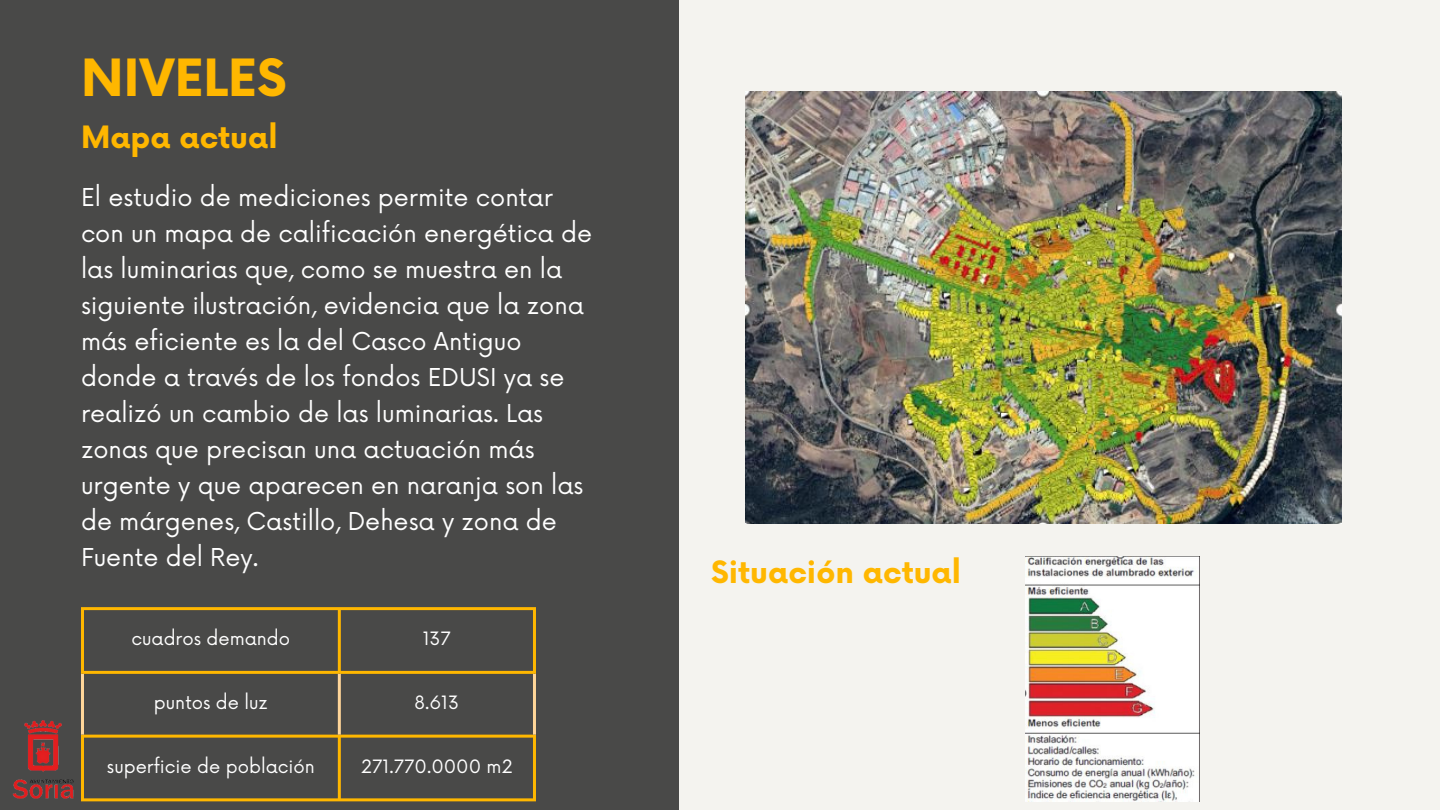
<style>
.page{position:relative;width:1440px;height:810px;background:#f4f3ef}
.page>*{position:absolute;margin:0;border:0;box-sizing:border-box;transform-origin:0 0}
.t1{font:700 50px "Now";color:#ffb700}
.t2{font:700 30px "Now";color:#ffb700}
.t3{font:24px/36px "Now";color:#fff}
.t4{font:17.9px "Now";color:#fff}
</style>
<div class="page">
<div style="left:0;top:0;width:678px;height:810px;background:#494948"></div>
<img style="left:746px;top:92px;width:596px;height:431px">
<img style="left:1025px;top:556px;width:174px;height:246px">
<hr style="left:81px;top:610px;width:3px;height:61px;background:#ffb700">
<hr style="left:81px;top:738px;width:3px;height:60px;background:#ffb700">
<hr style="left:338px;top:610px;width:3px;height:61px;background:#ffb700">
<hr style="left:338px;top:738px;width:3px;height:60px;background:#ffb700">
<hr style="left:533px;top:610px;width:3px;height:61px;background:#ffb700">
<hr style="left:533px;top:738px;width:3px;height:60px;background:#ffb700">
<hr style="left:81px;top:607px;width:455px;height:3px;background:#ffb700">
<hr style="left:81px;top:671px;width:455px;height:3px;background:#ffb700">
<hr style="left:81px;top:735px;width:455px;height:3px;background:#ffb700">
<hr style="left:81px;top:798px;width:455px;height:3px;background:#ffb700">
<hr style="left:81px;top:674px;width:3px;height:61px;background:#ffd699">
<hr style="left:338px;top:674px;width:3px;height:61px;background:#ffd699">
<hr style="left:533px;top:674px;width:3px;height:61px;background:#ffd699">
<img style="left:12px;top:720px;width:62px;height:79px">
<p class="t1" style="left:81px;top:51px;width:207px">NIVELES</p>
<p class="t2" style="left:81px;top:121px;width:198px">Mapa actual</p>
<p class="t3" style="left:81px;top:181px;width:513px">El estudio de mediciones permite contar con un mapa de calificación energética de las luminarias que, como se muestra en la siguiente ilustración, evidencia que la zona más eficiente es la del Casco Antiguo donde a través de los fondos EDUSI ya se realizó un cambio de las luminarias. Las zonas que precisan una actuación más urgente y que aparecen en naranja son las de márgenes, Castillo, Dehesa y zona de Fuente del Rey.</p>
<p class="t4" style="left:132px;top:629px;width:160px">cuadros demando</p>
<p class="t4" style="left:423px;top:629px;width:30px">137</p>
<p class="t4" style="left:154px;top:693px;width:115px">puntos de luz</p>
<p class="t4" style="left:415px;top:693px;width:46px">8.613</p>
<p class="t4" style="left:107px;top:756px;width:209px">superficie de población</p>
<p class="t4" style="left:361px;top:756px;width:153px">271.770.0000 m2</p>
<h2 class="t2" style="left:711px;top:556px;width:251px">Situación actual</h2>
</div>
